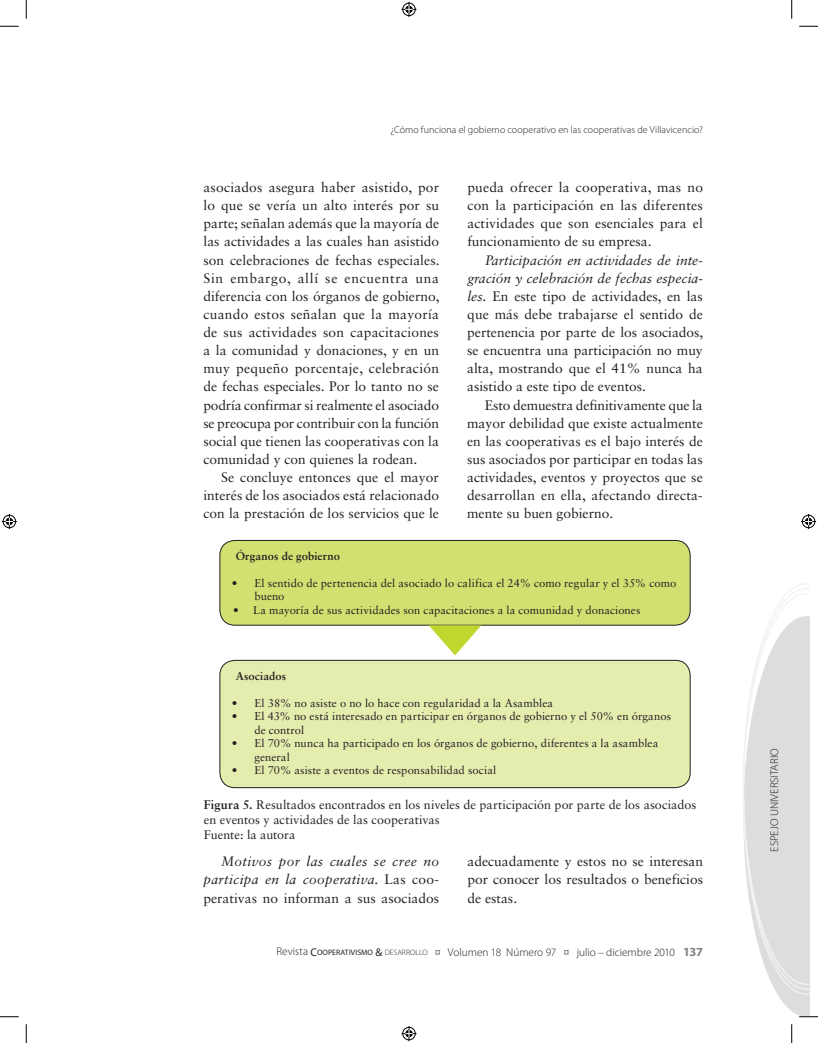
<style>
.page{position:relative;width:818px;height:1043px;background:#fff}
.page>*{position:absolute;margin:0;border:0;box-sizing:border-box;transform-origin:0 0}
.t1{font:13.75px/18.1px "Sabon LT Std";color:#231f20;text-align:justify}
.t2{font:italic 13.75px/18.1px "Sabon LT Std";letter-spacing:.025em;color:#231f20;text-align:justify}
.t3{font:12.5px/15px "Sabon LT Std";color:#231f20}
.t4{font:700 12.5px "Myriad Pro";color:#808285}
.t5{font:11.25px/13.5px "Sabon LT Std";letter-spacing:.01em;color:#231f20}
.t6{font:300 11.25px "Myriad Pro";color:#231f20}
.t7{font:700 11.25px "Sabon LT Std";letter-spacing:.01em;color:#231f20}
.t8{font:300 10px "Myriad Pro";letter-spacing:.005em;color:#231f20}
.s1{font-style:italic}
.s2{font-weight:700}
.s3{font-style:normal}
.s4{font-weight:400}
.s5{font-weight:400;font-size:7.88px}
.s6{font-size:7.88px}
</style>
<div class="page">
<div style="left:220px;top:540px;width:470px;height:85px;background:#d2e071;border-radius:15px"></div>
<div style="left:220px;top:540px;width:470px;height:85px;border:1px solid #231f20;border-radius:15px"></div>
<div style="left:220px;top:660px;width:470px;height:127px;background:#e4ecae;border-radius:15px"></div>
<div style="left:220px;top:660px;width:470px;height:127px;border:1px solid #231f20;border-radius:15px"></div>
<svg style="left:428px;top:625px;width:53px;height:30px"></svg>
<svg style="left:0;top:25px;width:19px;height:2px"></svg>
<svg style="left:799px;top:25px;width:19px;height:2px"></svg>
<svg style="left:0;top:1016px;width:19px;height:1px"></svg>
<svg style="left:743px;top:583px;width:75px;height:434px"></svg>
<svg style="left:25px;top:0;width:2px;height:19px"></svg>
<svg style="left:25px;top:1024px;width:2px;height:18px"></svg>
<svg style="left:791px;top:0;width:1px;height:19px"></svg>
<svg style="left:791px;top:1024px;width:1px;height:18px"></svg>
<svg style="left:401px;top:2px;width:15px;height:15px"></svg>
<svg style="left:401px;top:1026px;width:15px;height:15px"></svg>
<svg style="left:2px;top:514px;width:15px;height:15px"></svg>
<svg style="left:801px;top:514px;width:15px;height:15px"></svg>
<p class="t8" style="left:390px;top:124px;width:314px">¿Cómo funciona el gobierno cooperativo en las cooperativas de Villavicencio?</p>
<p class="t1" style="left:203px;top:178px;width:238px">asociados asegura haber asistido, por lo que se vería un alto interés por su parte; señalan además que la mayoría de las actividades a las cuales han asistido son celebraciones de fechas especiales.<br>Sin embargo, allí se encuentra una diferencia con los órganos de gobierno, cuando estos señalan que la mayoría de sus actividades son capacitaciones a la comunidad y donaciones, y en un muy pequeño porcentaje, celebración de fechas especiales. Por lo tanto no se podría confirmar si realmente el asociado se preocupa por contribuir con la función social que tienen las cooperativas con la comunidad y con quienes la rodean.</p>
<p class="t1" style="left:203px;top:468px;width:237px;text-indent:18px">Se concluye entonces que el mayor interés de los asociados está relacionado con la prestación de los servicios que le</p>
<p class="t1" style="left:467px;top:178px;width:237px">pueda ofrecer la cooperativa, mas no con la participación en las diferentes actividades que son esenciales para el funcionamiento de su empresa.</p>
<p class="t1" style="left:467px;top:250px;width:237px;text-indent:18px"><span class="s1">Participación en actividades de inte&shy;gración y celebración de fechas especia&shy;les.</span> En este tipo de actividades, en las que más debe trabajarse el sentido de pertenencia por parte de los asociados, se encuentra una participación no muy alta, mostrando que el 41% nunca ha asistido a este tipo de eventos.</p>
<p class="t1" style="left:467px;top:395px;width:237px;text-indent:18px">Esto demuestra definitivamente que la mayor debilidad que existe actualmente en las cooperativas es el bajo interés de sus asociados por participar en todas las actividades, eventos y proyectos que se desarrollan en ella, afectando directa&shy;mente su buen gobierno.</p>
<p class="t7" style="left:236px;top:549px;width:106px">Órganos de gobierno</p>
<p class="t5" style="left:254px;top:576px;width:423px;text-indent:-22px">• El sentido de pertenencia del asociado lo califica el 24% como regular y el 35% como bueno</p>
<p class="t5" style="left:233px;top:603px;width:409px">• La mayoría de sus actividades son capacitaciones a la comunidad y donaciones</p>
<p class="t7" style="left:236px;top:669px;width:52px">Asociados</p>
<p class="t5" style="left:232px;top:696px;width:323px">• El 38% no asiste o no lo hace con regularidad a la Asamblea</p>
<p class="t5" style="left:254px;top:709px;width:418px;text-indent:-22px">• El 43% no está interesado en participar en órganos de gobierno y el 50% en órganos de control</p>
<p class="t5" style="left:254px;top:736px;width:405px;text-indent:-22px">• El 70% nunca ha participado en los órganos de gobierno, diferentes a la asamblea general</p>
<p class="t5" style="left:232px;top:763px;width:266px">• El 70% asiste a eventos de responsabilidad social</p>
<p class="t3" style="left:204px;top:796px;width:494px"><span class="s2">Figura 5.</span> Resultados encontrados en los niveles de participación por parte de los asociados en eventos y actividades de las cooperativas<br>Fuente: la autora</p>
<p class="t2" style="left:203px;top:852px;width:237px;text-indent:18px">Motivos por las cuales se cree no participa en la cooperativa. <span class="s3">Las coo&shy;perativas no informan a sus asociados</span></p>
<p class="t1" style="left:467px;top:852px;width:237px">adecuadamente y estos no se interesan por conocer los resultados o beneficios de estas.</p>
<p class="t6" style="left:276px;top:945px;width:400px">Revista <span class="s4">C</span><span class="s5">OOPERATIVISMO</span> <span class="s4">&amp;</span> <span class="s6">DESARROLLO</span> ¤ Volumen 18 Número 97 ¤ julio – diciembre 2010</p>
<p class="t4" style="left:683px;top:943px;width:21px">137</p>
<p class="t6" style="left:768px;top:851px;width:105px;rotate:-90deg">Espejo universitario</p>
</div>
